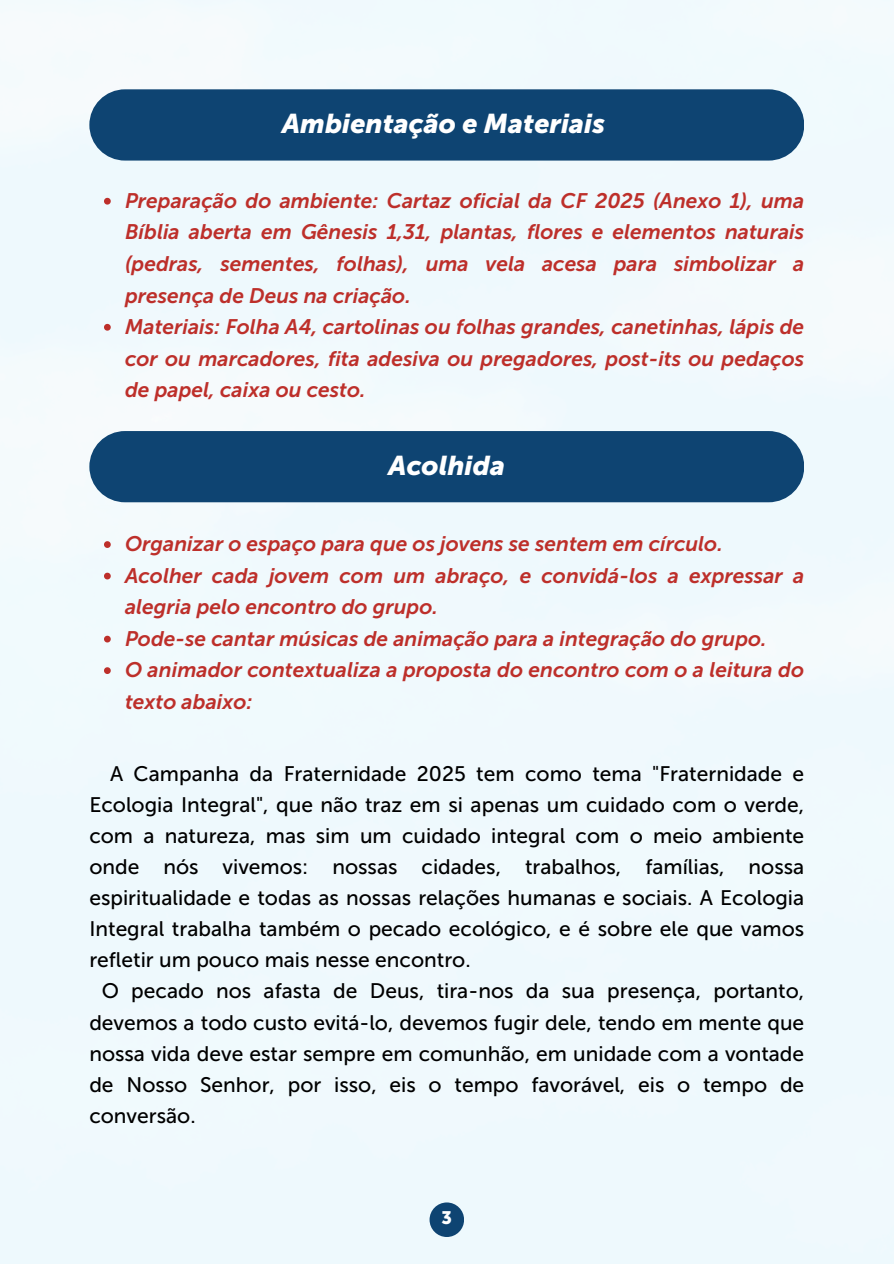
<style>
.page{position:relative;width:894px;height:1264px;background:#fff}
.page>*{position:absolute;margin:0;border:0;box-sizing:border-box;transform-origin:0 0}
.t1{font:italic 27px "Museo Sans 900";color:#fff}
.t2{font:21px/31px "Museo Sans 500";color:#000;text-align:justify}
.t3{font:italic 21px/31.5px "Museo Sans 700";color:#bd2f2a;text-align:justify}
.t4{font:18px "Museo Sans 900";color:#fff}
</style>
<div class="page">
<div style="left:0;top:0;width:893px;height:1263px;background:#f0f9fd"></div>
<div style="left:89px;top:89px;width:715px;height:72px;background:#0e4472;border-radius:36px"></div>
<svg style="left:104px;top:198px;width:7px;height:6px"></svg>
<svg style="left:104px;top:324px;width:7px;height:6px"></svg>
<div style="left:89px;top:431px;width:715px;height:71px;background:#0e4472;border-radius:36px"></div>
<svg style="left:104px;top:541px;width:7px;height:7px"></svg>
<svg style="left:104px;top:572px;width:7px;height:7px"></svg>
<svg style="left:104px;top:635px;width:7px;height:7px"></svg>
<svg style="left:104px;top:667px;width:7px;height:7px"></svg>
<div style="left:429px;top:1202px;width:35px;height:34px;background:#0e4472;border-radius:50%"></div>
<p class="t1" style="left:282px;top:108px;width:324px">Ambientação e Materiais</p>
<h1 class="t3" style="left:125px;top:185px;width:680px">Preparação do ambiente: Cartaz oficial da CF 2025 (Anexo 1), uma Bíblia aberta em Gênesis 1,31, plantas, flores e elementos naturais (pedras, sementes, folhas), uma vela acesa para simbolizar a presença de Deus na criação.</h1>
<p class="t3" style="left:125px;top:311px;width:680px">Materiais: Folha A4, cartolinas ou folhas grandes, canetinhas, lápis de cor ou marcadores, fita adesiva ou pregadores, post-its ou pedaços de papel, caixa ou cesto.</p>
<p class="t1" style="left:388px;top:450px;width:118px">Acolhida</p>
<h1 class="t3" style="left:125px;top:528px;width:599px">Organizar o espaço para que os jovens se sentem em círculo.</h1>
<p class="t3" style="left:125px;top:560px;width:680px">Acolher cada jovem com um abraço, e convidá-los a expressar a alegria pelo encontro do grupo.</p>
<p class="t3" style="left:125px;top:623px;width:643px">Pode-se cantar músicas de animação para a integração do grupo.</p>
<p class="t3" style="left:125px;top:654px;width:680px">O animador contextualiza a proposta do encontro com o a leitura do texto abaixo:</p>
<p class="t2" style="left:89px;top:758px;width:716px;text-indent:21px">A Campanha da Fraternidade 2025 tem como tema "Fraternidade e Ecologia Integral", que não traz em si apenas um cuidado com o verde, com a natureza, mas sim um cuidado integral com o meio ambiente onde nós vivemos: nossas cidades, trabalhos, famílias, nossa espiritualidade e todas as nossas relações humanas e sociais. A Ecologia Integral trabalha também o pecado ecológico, e é sobre ele que vamos refletir um pouco mais nesse encontro.</p>
<p class="t2" style="left:89px;top:975px;width:716px;text-indent:12px">O pecado nos afasta de Deus, tira-nos da sua presença, portanto, devemos a todo custo evitá-lo, devemos fugir dele, tendo em mente que nossa vida deve estar sempre em comunhão, em unidade com a vontade de Nosso Senhor, por isso, eis o tempo favorável, eis o tempo de conversão.</p>
<p class="t4" style="left:441px;top:1207px;width:12px">3</p>
</div>
